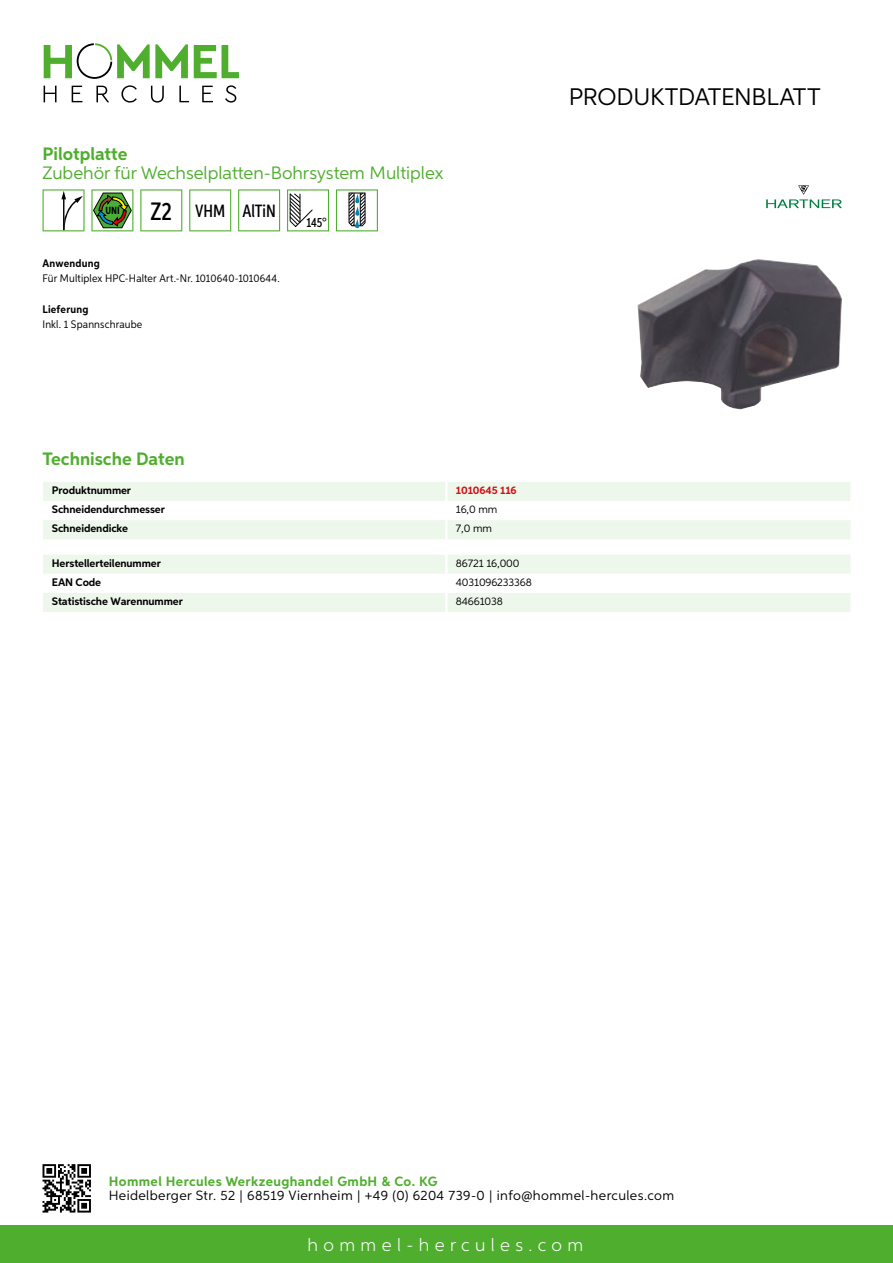
<style>
.page{position:relative;width:893px;height:1263px;background:#fff}
.page>*{position:absolute;margin:0;border:0;box-sizing:border-box;transform-origin:0 0}
.t1{font:24px "Aspira";letter-spacing:-.01em;color:#000}
.t2{font:18px "Aspira";color:#50ae2f}
.t3{font:700 18px "Aspira";color:#50ae2f}
.t4{font:300 18px "Aspira";letter-spacing:.3em;color:#fff}
.t5{font:500 17.85px "Aspira XX Nar";color:#000}
.t6{font:13.5px "Aspira";letter-spacing:.03em;color:#000}
.t7{font:700 13.5px "Aspira";letter-spacing:.03em;color:#50ae2f}
.t8{font:500 13.35px "Aspira XX Nar";color:#000}
.t9{font:700 10.95px "Aspira";letter-spacing:-.01em;color:#000}
.t10{font:10.95px "Aspira Nar";letter-spacing:.015em;color:#000}
.t11{font:10.95px "Aspira";letter-spacing:-.01em;color:#000}
.t12{font:700 10.95px "Aspira Nar";letter-spacing:.02em;color:#000}
.t13{font:700 10.95px "Aspira";letter-spacing:-.01em;color:#cd1013}
.t14{font:700 10.35px "Aspira XX Nar";color:#000}
.s1{font-size:25.2px}
</style>
<div class="page">
<div style="left:0;top:1226px;width:893px;height:37px;background:#50ae2f"></div>
<svg style="left:43px;top:1164px;width:48px;height:48px"></svg>
<svg style="left:194px;top:45px;width:45px;height:33px"></svg>
<svg style="left:44px;top:43px;width:144px;height:36px"></svg>
<svg style="left:44px;top:86px;width:13px;height:16px"></svg>
<svg style="left:72px;top:86px;width:10px;height:16px"></svg>
<svg style="left:96px;top:86px;width:13px;height:16px"></svg>
<svg style="left:121px;top:85px;width:16px;height:18px"></svg>
<svg style="left:151px;top:86px;width:13px;height:17px"></svg>
<svg style="left:179px;top:86px;width:10px;height:16px"></svg>
<svg style="left:202px;top:86px;width:11px;height:16px"></svg>
<svg style="left:225px;top:85px;width:11px;height:18px"></svg>
<svg style="left:43px;top:482px;width:807px;height:57px"></svg>
<hr style="left:445px;top:520px;width:3px;height:19px;background:#fff">
<svg style="left:43px;top:555px;width:807px;height:57px"></svg>
<hr style="left:445px;top:593px;width:3px;height:19px;background:#fff">
<svg style="left:43px;top:189px;width:42px;height:42px"></svg>
<svg style="left:91px;top:189px;width:42px;height:42px"></svg>
<svg style="left:140px;top:189px;width:42px;height:42px"></svg>
<svg style="left:189px;top:189px;width:42px;height:42px"></svg>
<svg style="left:238px;top:189px;width:42px;height:42px"></svg>
<svg style="left:287px;top:189px;width:42px;height:42px"></svg>
<svg style="left:336px;top:189px;width:42px;height:42px"></svg>
<img style="left:637px;top:259px;width:205px;height:150px">
<svg style="left:766px;top:185px;width:76px;height:23px"></svg>
<h2 class="t3" style="left:43px;top:142px;width:87px">Pilotplatte</h2>
<h2 class="t2" style="left:43px;top:162px;width:402px">Zubehör für Wechselplatten-Bohrsystem Multiplex</h2>
<p class="t14" style="left:106px;top:205px;width:16px">UNI</p>
<h3 class="t5" style="left:151px;top:200px;width:127px"><span class="s1">Z2</span> VHM AlTiN</h3>
<p class="t12" style="left:43px;top:257px;width:59px">Anwendung</p>
<p class="t10" style="left:43px;top:272px;width:239px">Für Multiplex HPC-Halter Art.-Nr. 1010640-1010644.</p>
<p class="t12" style="left:43px;top:302px;width:47px">Lieferung</p>
<p class="t10" style="left:43px;top:318px;width:101px">Inkl. 1 Spannschraube</p>
<p class="t8" style="left:306px;top:215px;width:22px">145°</p>
<h1 class="t1" style="left:569px;top:82px;width:253px">Produktdatenblatt</h1>
<h2 class="t3" style="left:43px;top:448px;width:144px">Technische Daten</h2>
<p class="t9" style="left:52px;top:483px;width:81px">Produktnummer</p>
<p class="t13" style="left:456px;top:483px;width:62px">1010645 116</p>
<p class="t9" style="left:52px;top:502px;width:115px">Schneidendurchmesser</p>
<p class="t11" style="left:456px;top:502px;width:43px">16,0 mm</p>
<p class="t9" style="left:52px;top:521px;width:78px">Schneidendicke</p>
<p class="t11" style="left:456px;top:522px;width:38px">7,0 mm</p>
<p class="t9" style="left:52px;top:556px;width:111px">Herstellerteilenummer</p>
<p class="t11" style="left:456px;top:556px;width:65px">86721 16,000</p>
<p class="t9" style="left:52px;top:575px;width:51px">EAN Code</p>
<p class="t11" style="left:456px;top:575px;width:77px">4031096233368</p>
<p class="t9" style="left:52px;top:594px;width:132px">Statistische Warennummer</p>
<p class="t11" style="left:456px;top:594px;width:49px">84661038</p>
<p class="t7" style="left:109px;top:1172px;width:330px">Hommel Hercules Werkzeughandel GmbH &amp; Co. KG</p>
<p class="t6" style="left:109px;top:1187px;width:567px">Heidelberger Str. 52 | 68519 Viernheim | +49 (0) 6204 739-0 | info@hommel-hercules.com</p>
<h2 class="t4" style="left:307px;top:1234px;width:277px">hommel-hercules.com</h2>
</div>
